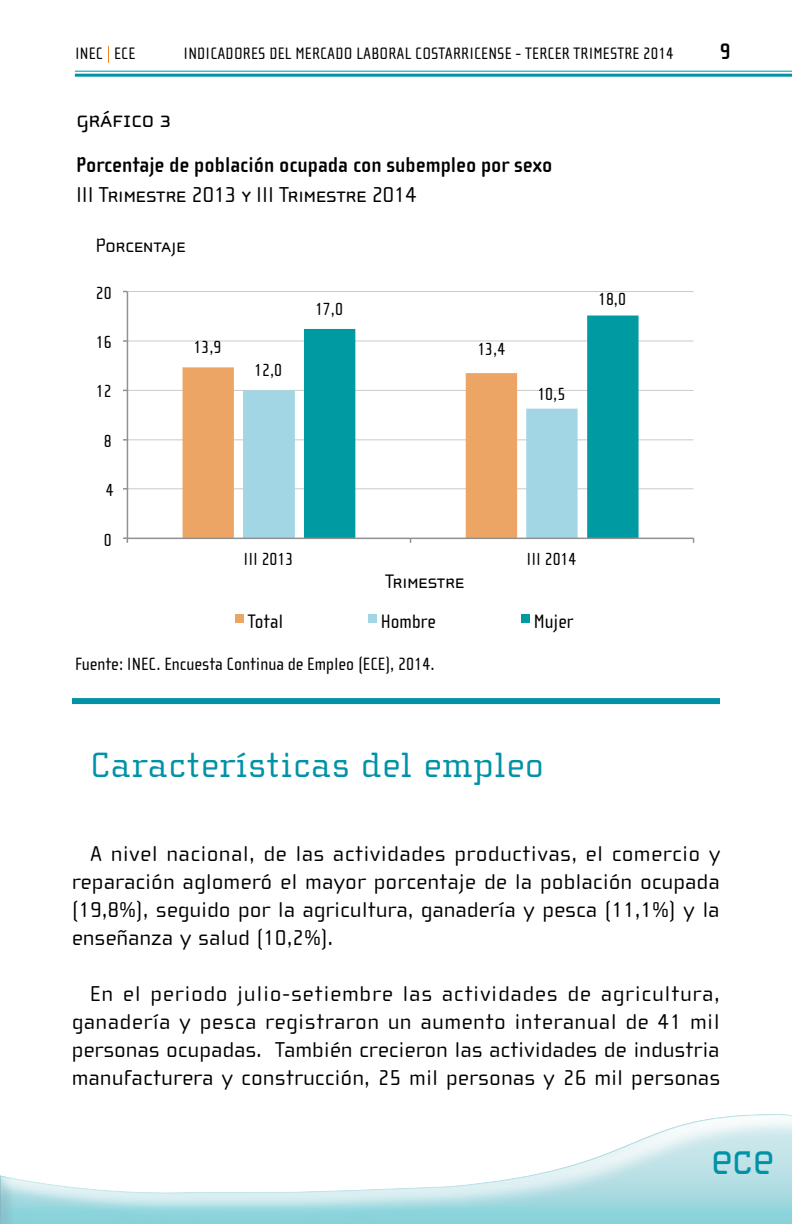
<style>
.page{position:relative;width:792px;height:1224px;background:#fff}
.page>*{position:absolute;margin:0;border:0;box-sizing:border-box;transform-origin:0 0}
.t1{font:47.8px "Cholla Slab";color:#0092a7;scale:.9 1}
.t2{font:36px "Cholla Slab";letter-spacing:.025em;color:#0092a7}
.t3{font:24px "Cholla Unicase";color:#000}
.t4{font:700 23px "Cholla Sans";color:#000}
.t5{font:22px/28px "Cholla Wide";letter-spacing:.025em;color:#000;text-align:justify}
.t6{font:700 22px "Cholla Sans";color:#000}
.t7{font:22px "Cholla Wide Small Caps";color:#000}
.t8{font:20px "Cholla Wide Small Caps";color:#000}
.t9{font:20px "Cholla Sans";color:#000}
.t10{font:18.2px "Cholla Sans";color:#000}
.t11{font:18px "Cholla Sans";color:#000}
.t12{font:17px "Cholla Sans";letter-spacing:.01em;color:#000}
.s1{color:#fff}
</style>
<div class="page">
<div style="left:0;top:1067px;width:792px;height:157px;background:#0092a7;opacity:.75"></div>
<hr style="left:75px;top:71px;width:717px;height:1px;background:#0092a7">
<hr style="left:75px;top:74px;width:717px;height:3px;background:#0092a7">
<hr style="left:127px;top:488px;width:567px;height:1px;background:#cacaca">
<hr style="left:127px;top:440px;width:567px;height:1px;background:#cacaca">
<hr style="left:127px;top:390px;width:567px;height:1px;background:#cacaca">
<hr style="left:127px;top:341px;width:567px;height:1px;background:#cacaca">
<hr style="left:127px;top:291px;width:567px;height:1px;background:#cacaca">
<svg style="left:183px;top:367px;width:60px;height:171px;background:#eeb179"></svg>
<svg style="left:243px;top:390px;width:61px;height:148px;background:#afdbe7"></svg>
<svg style="left:304px;top:316px;width:335px;height:222px"></svg>
<hr style="left:127px;top:292px;width:1px;height:246px;background:#919191">
<hr style="left:127px;top:538px;width:567px;height:1px;background:#919191">
<svg style="left:123px;top:537px;width:5px;height:6px"></svg>
<div style="left:235px;top:614px;width:9px;height:9px;background:#eca564"></div>
<div style="left:368px;top:614px;width:9px;height:9px;background:#a2d6e4"></div>
<div style="left:521px;top:614px;width:9px;height:9px;background:#009aa3"></div>
<div style="left:72px;top:698px;width:648px;height:6px;background:#0092a7"></div>
<p class="t12" style="left:75px;top:44px;width:62px">INEC <span class="s1">|</span> ECE</p>
<p class="t12" style="left:184px;top:44px;width:492px">INDICADORES DEL MERCADO LABORAL COSTARRICENSE - TERCER TRIMESTRE 2014</p>
<p class="t4" style="left:720px;top:39px;width:12px">9</p>
<p class="t3" style="left:76px;top:109px;width:97px">GRÁFICO 3</p>
<p class="t6" style="left:76px;top:153px;width:478px">Porcentaje de población ocupada con subempleo por sexo</p>
<p class="t7" style="left:76px;top:182px;width:342px">III Trimestre 2013 y III Trimestre 2014</p>
<p class="t8" style="left:96px;top:235px;width:91px">Porcentaje</p>
<p class="t11" style="left:96px;top:283px;width:17px">20</p>
<p class="t11" style="left:96px;top:332px;width:17px">16</p>
<p class="t11" style="left:96px;top:382px;width:17px">12</p>
<p class="t11" style="left:104px;top:431px;width:9px">8</p>
<p class="t11" style="left:106px;top:480px;width:9px">4</p>
<p class="t11" style="left:104px;top:530px;width:9px">0</p>
<p class="t11" style="left:315px;top:299px;width:29px">17,0</p>
<p class="t11" style="left:194px;top:337px;width:29px">13,9</p>
<p class="t11" style="left:477px;top:339px;width:29px">13,4</p>
<p class="t11" style="left:254px;top:360px;width:29px">12,0</p>
<p class="t11" style="left:537px;top:384px;width:29px">10,5</p>
<p class="t11" style="left:244px;top:550px;width:51px">III 2013</p>
<p class="t11" style="left:527px;top:550px;width:51px">III 2014</p>
<p class="t8" style="left:385px;top:571px;width:81px">Trimestre</p>
<p class="t9" style="left:248px;top:611px;width:37px">Total</p>
<p class="t9" style="left:381px;top:611px;width:57px">Hombre</p>
<p class="t9" style="left:534px;top:611px;width:41px">Mujer</p>
<p class="t10" style="left:75px;top:654px;width:361px">Fuente: INEC. Encuesta Continua de Empleo (ECE), 2014.</p>
<p class="t11" style="left:598px;top:289px;width:29px">18,0</p>
<h2 class="t2" style="left:90px;top:745px;width:455px">Características del empleo</h2>
<p class="t5" style="left:72px;top:840px;width:650px;text-indent:18px">A nivel nacional, de las actividades productivas, el comercio y reparación aglomeró el mayor porcentaje de la población ocupada (19,8%), seguido por la agricultura, ganadería y pesca (11,1%) y la enseñanza y salud (10,2%).</p>
<p class="t5" style="left:72px;top:980px;width:650px;text-indent:18px">En el periodo julio-setiembre las actividades de agricultura, ganadería y pesca registraron un aumento interanual de 41 mil personas ocupadas. También crecieron las actividades de industria manufacturera y construcción, 25 mil personas y 26 mil personas</p>
<h1 class="t1" style="left:711px;top:1132px;width:71px">ece</h1>
</div>
